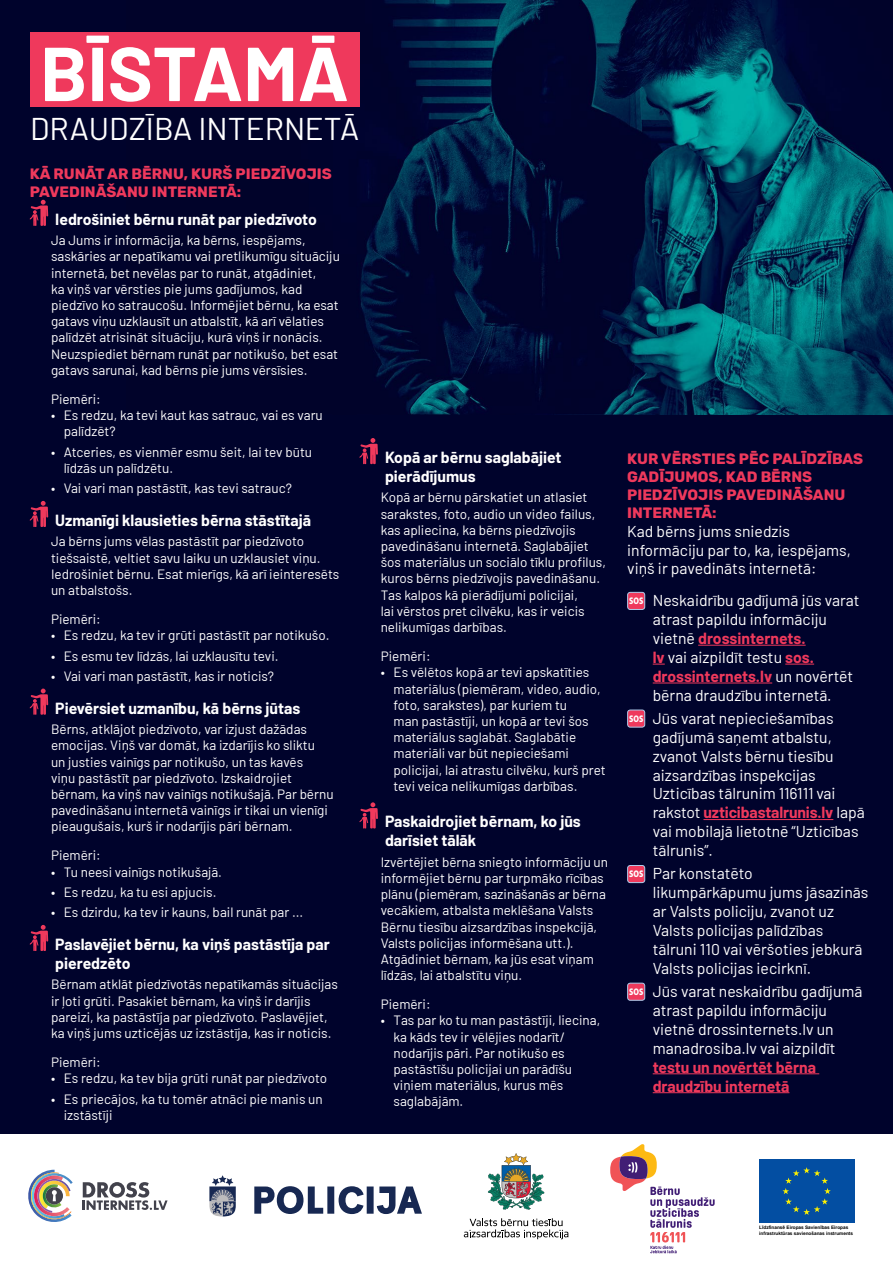
<style>
.page{position:relative;width:893px;height:1263px;background:#00032c}
.page>*{position:absolute;margin:0;border:0;box-sizing:border-box;transform-origin:0 0}
.t1{font:700 76.2px "Barlow";color:#fff}
.t2{font:31.5px "Barlow";color:#fff}
.t3{font:15.75px/18.9px "Barlow";color:#fff}
.t4{font:700 15.75px/18.9px "Barlow";color:#fff}
.t5{font:700 15.75px/18.9px "Barlow";color:#ef395c}
.t6{font:700 15px/18px "Rubik";color:#ef395c}
.t7{font:13.5px/16.2px "Barlow";color:#fff}
.t8{font:700 4.65px/5.6px "Arial";color:#000}
.s1{font-family:"Myriad Pro";font-weight:900;font-size:9.6px}
.s2{font-weight:700;color:#ef395c}
</style>
<div class="page">
<img style="left:359px;top:0;width:534px;height:415px">
<div style="left:30px;top:32px;width:329px;height:75px;background:#ef395c"></div>
<svg style="left:30px;top:200px;width:18px;height:26px"></svg>
<svg style="left:30px;top:501px;width:18px;height:26px"></svg>
<svg style="left:30px;top:688px;width:18px;height:27px"></svg>
<svg style="left:30px;top:925px;width:18px;height:26px"></svg>
<svg style="left:359px;top:438px;width:19px;height:26px"></svg>
<svg style="left:359px;top:802px;width:19px;height:26px"></svg>
<hr style="left:698px;top:645px;width:108px;height:1px;background:#ef395c">
<svg style="left:653px;top:664px;width:12px;height:1px"></svg>
<svg style="left:785px;top:664px;width:29px;height:1px"></svg>
<hr style="left:653px;top:683px;width:119px;height:1px;background:#ef395c">
<hr style="left:703px;top:819px;width:130px;height:1px;background:#ef395c">
<hr style="left:653px;top:1073px;width:166px;height:1px;background:#ef395c">
<hr style="left:653px;top:1092px;width:136px;height:1px;background:#ef395c">
<div style="left:628px;top:592px;width:17px;height:17px;background:#ef395c;border-radius:3px"></div>
<div style="left:627px;top:592px;width:18px;height:18px;border:1px solid #afcbea;border-radius:3px"></div>
<div style="left:628px;top:710px;width:17px;height:17px;background:#ef395c;border-radius:3px"></div>
<div style="left:627px;top:710px;width:18px;height:17px;border:1px solid #afcbea;border-radius:3px"></div>
<div style="left:628px;top:865px;width:17px;height:17px;background:#ef395c;border-radius:3px"></div>
<div style="left:627px;top:865px;width:18px;height:18px;border:1px solid #afcbea;border-radius:3px"></div>
<div style="left:628px;top:983px;width:17px;height:17px;background:#ef395c;border-radius:3px"></div>
<div style="left:627px;top:983px;width:18px;height:18px;border:1px solid #afcbea;border-radius:3px"></div>
<div style="left:0;top:1134px;width:893px;height:129px;background:#fff"></div>
<svg style="left:610px;top:1144px;width:105px;height:109px"></svg>
<svg style="left:488px;top:1153px;width:56px;height:57px"></svg>
<svg style="left:464px;top:1218px;width:104px;height:21px"></svg>
<div style="left:759px;top:1159px;width:95px;height:64px;background:#034ea2"></div>
<svg style="left:782px;top:1167px;width:49px;height:48px"></svg>
<svg style="left:254px;top:1186px;width:69px;height:28px"></svg>
<div style="left:327px;top:1186px;width:7px;height:28px;background:#172852"></div>
<svg style="left:339px;top:1186px;width:25px;height:28px"></svg>
<div style="left:367px;top:1186px;width:7px;height:28px;background:#172852"></div>
<svg style="left:377px;top:1186px;width:45px;height:28px"></svg>
<svg style="left:209px;top:1175px;width:27px;height:41px"></svg>
<svg style="left:83px;top:1182px;width:85px;height:28px"></svg>
<img style="left:28px;top:1170px;width:45px;height:52px">
<h1 class="t1" style="left:40px;top:17px;width:310px">BĪSTAMĀ</h1>
<h2 class="t2" style="left:30px;top:106px;width:331px">DRAUDZĪBA INTERNETĀ</h2>
<p class="t6" style="left:30px;top:165px;width:303px">KĀ RUNĀT AR BĒRNU, KURŠ PIEDZĪVOJIS<br>PAVEDINĀŠANU INTERNETĀ:</p>
<p class="t4" style="left:55px;top:208px;width:263px">Iedrošiniet bērnu runāt par piedzīvoto</p>
<p class="t7" style="left:51px;top:231px;width:290px">Ja Jums ir informācija, ka bērns, iespējams, saskāries ar nepatīkamu vai pretlikumīgu situāciju internetā, bet nevēlas par to runāt, atgādiniet,<br>ka viņš var vērsties pie jums gadījumos, kad piedzīvo ko satraucošu. Informējiet bērnu, ka esat gatavs viņu uzklausīt un atbalstīt, kā arī vēlaties palīdzēt atrisināt situāciju, kurā viņš ir nonācis.<br>Neuzspiediet bērnam runāt par notikušo, bet esat gatavs sarunai, kad bērns pie jums vērsīsies.</p>
<p class="t7" style="left:51px;top:390px;width:51px">Piemēri:</p>
<p class="t7" style="left:64px;top:406px;width:261px;text-indent:-13px">• Es redzu, ka tevi kaut kas satrauc, vai es varu palīdzēt?</p>
<p class="t7" style="left:64px;top:443px;width:250px;text-indent:-13px">• Atceries, es vienmēr esmu šeit, lai tev būtu līdzās un palīdzētu.</p>
<p class="t7" style="left:51px;top:479px;width:242px">• Vai vari man pastāstīt, kas tevi satrauc?</p>
<p class="t4" style="left:55px;top:510px;width:257px">Uzmanīgi klausieties bērna stāstītajā</p>
<p class="t7" style="left:51px;top:532px;width:290px">Ja bērns jums vēlas pastāstīt par piedzīvoto tiešsaistē, veltiet savu laiku un uzklausiet viņu.<br>Iedrošiniet bērnu. Esat mierīgs, kā arī ieinteresēts un atbalstošs.</p>
<p class="t7" style="left:51px;top:610px;width:51px">Piemēri:</p>
<p class="t7" style="left:51px;top:626px;width:280px">• Es redzu, ka tev ir grūti pastāstīt par notikušo.</p>
<p class="t7" style="left:51px;top:647px;width:229px">• Es esmu tev līdzās, lai uzklausītu tevi.</p>
<p class="t7" style="left:51px;top:667px;width:225px">• Vai vari man pastāstīt, kas ir noticis?</p>
<p class="t4" style="left:55px;top:697px;width:247px">Pievērsiet uzmanību, kā bērns jūtas</p>
<p class="t7" style="left:51px;top:720px;width:284px">Bērns, atklājot piedzīvoto, var izjust dažādas emocijas. Viņš var domāt, ka izdarījis ko sliktu<br>un justies vainīgs par notikušo, un tas kavēs<br>viņu pastāstīt par piedzīvoto. Izskaidrojiet bērnam, ka viņš nav vainīgs notikušajā. Par bērnu pavedināšanu internetā vainīgs ir tikai un vienīgi pieaugušais, kurš ir nodarījis pāri bērnam.</p>
<p class="t7" style="left:51px;top:846px;width:51px">Piemēri:</p>
<p class="t7" style="left:51px;top:862px;width:172px">• Tu neesi vainīgs notikušajā.</p>
<p class="t7" style="left:51px;top:883px;width:167px">• Es redzu, ka tu esi apjucis.</p>
<p class="t7" style="left:51px;top:903px;width:254px">• Es dzirdu, ka tev ir kauns, bail runāt par ...</p>
<p class="t4" style="left:55px;top:933px;width:276px">Paslavējiet bērnu, ka viņš pastāstīja par pieredzēto</p>
<p class="t7" style="left:51px;top:975px;width:288px">Bērnam atklāt piedzīvotās nepatīkamās situācijas ir ļoti grūti. Pasakiet bērnam, ka viņš ir darījis pareizi, ka pastāstīja par piedzīvoto. Paslavējiet, ka viņš jums uzticējās uz izstāstīja, kas ir noticis.</p>
<p class="t7" style="left:51px;top:1053px;width:51px">Piemēri:</p>
<p class="t7" style="left:51px;top:1069px;width:278px">• Es redzu, ka tev bija grūti runāt par piedzīvoto</p>
<p class="t7" style="left:64px;top:1089px;width:260px;text-indent:-13px">• Es priecājos, ka tu tomēr atnāci pie manis un izstāstīji</p>
<p class="t4" style="left:385px;top:447px;width:178px">Kopā ar bērnu saglabājiet pierādījumus</p>
<p class="t7" style="left:381px;top:488px;width:227px">Kopā ar bērnu pārskatiet un atlasiet sarakstes, foto, audio un video failus, kas apliecina, ka bērns piedzīvojis pavedināšanu internetā. Saglabājiet šos materiālus un sociālo tīklu profilus, kuros bērns piedzīvojis pavedināšanu.<br>Tas kalpos kā pierādījumi policijai,<br>lai vērstos pret cilvēku, kas ir veicis nelikumīgas darbības.</p>
<p class="t7" style="left:381px;top:647px;width:51px">Piemēri:</p>
<p class="t7" style="left:393px;top:663px;width:214px;text-indent:-13px">• Es vēlētos kopā ar tevi apskatīties materiālus (piemēram, video, audio, foto, sarakstes), par kuriem tu<br>man pastāstīji, un kopā ar tevi šos materiālus saglabāt. Saglabātie materiāli var būt nepieciešami policijai, lai atrastu cilvēku, kurš pret tevi veica nelikumīgas darbības.</p>
<p class="t4" style="left:385px;top:811px;width:197px">Paskaidrojiet bērnam, ko jūs darīsiet tālāk</p>
<p class="t7" style="left:381px;top:853px;width:229px">Izvērtējiet bērna sniegto informāciju un informējiet bērnu par turpmāko rīcības plānu (piemēram, sazināšanās ar bērna vecākiem, atbalsta meklēšana Valsts Bērnu tiesību aizsardzības inspekcijā, Valsts policijas informēšana utt.).<br>Atgādiniet bērnam, ka jūs esat viņam līdzās, lai atbalstītu viņu.</p>
<p class="t7" style="left:381px;top:995px;width:51px">Piemēri:</p>
<p class="t7" style="left:393px;top:1011px;width:208px;text-indent:-13px">• Tas par ko tu man pastāstīji, liecina, ka kāds tev ir vēlējies nodarīt/ nodarījis pāri. Par notikušo es pastāstīšu policijai un parādīšu viņiem materiālus, kurus mēs saglabājām.</p>
<p class="t6" style="left:627px;top:450px;width:237px">KUR VĒRSTIES PĒC PALĪDZĪBAS<br>GADĪJUMOS, KAD BĒRNS<br>PIEDZĪVOJIS PAVEDINĀŠANU<br>INTERNETĀ:</p>
<p class="t3" style="left:627px;top:520px;width:225px">Kad bērns jums sniedzis informāciju par to, ka, iespējams, viņš ir pavedināts internetā:</p>
<p class="t3" style="left:653px;top:590px;width:208px;text-indent:-24px"><span class="s1">SOS</span> Neskaidrību gadījumā jūs varat atrast papildu informāciju vietnē <span class="s2">drossinternets.<br>lv</span> vai aizpildīt testu <span class="s2">sos. drossinternets.lv</span> un novērtēt bērna draudzību internetā.</p>
<p class="t3" style="left:653px;top:707px;width:214px;text-indent:-24px"><span class="s1">SOS</span> Jūs varat nepieciešamības gadījumā saņemt atbalstu, zvanot Valsts bērnu tiesību aizsardzības inspekcijas<br>Uzticības tālrunim 116111 vai rakstot <span class="s2">uzticibastalrunis.lv</span> lapā vai mobilajā lietotnē “Uzticības tālrunis”.</p>
<p class="t3" style="left:653px;top:863px;width:217px;text-indent:-24px"><span class="s1">SOS</span> Par konstatēto likumpārkāpumu jums jāsazinās ar Valsts policiju, zvanot uz<br>Valsts policijas palīdzības tālruni 110 vai vēršoties jebkurā<br>Valsts policijas iecirknī.</p>
<p class="t3" style="left:653px;top:981px;width:211px;text-indent:-24px"><span class="s1">SOS</span> Jūs varat neskaidrību gadījumā atrast papildu informāciju vietnē drossinternets.lv un manadrosiba.lv vai aizpildīt</p>
<p class="t5" style="left:653px;top:1056px;width:165px">testu un novērtēt bērna draudzību internetā</p>
<p class="t8" style="left:759px;top:1225px;width:95px">Līdzfinansē Eiropas Savienības Eiropas infrastruktūras savienošanas instruments</p>
</div>
